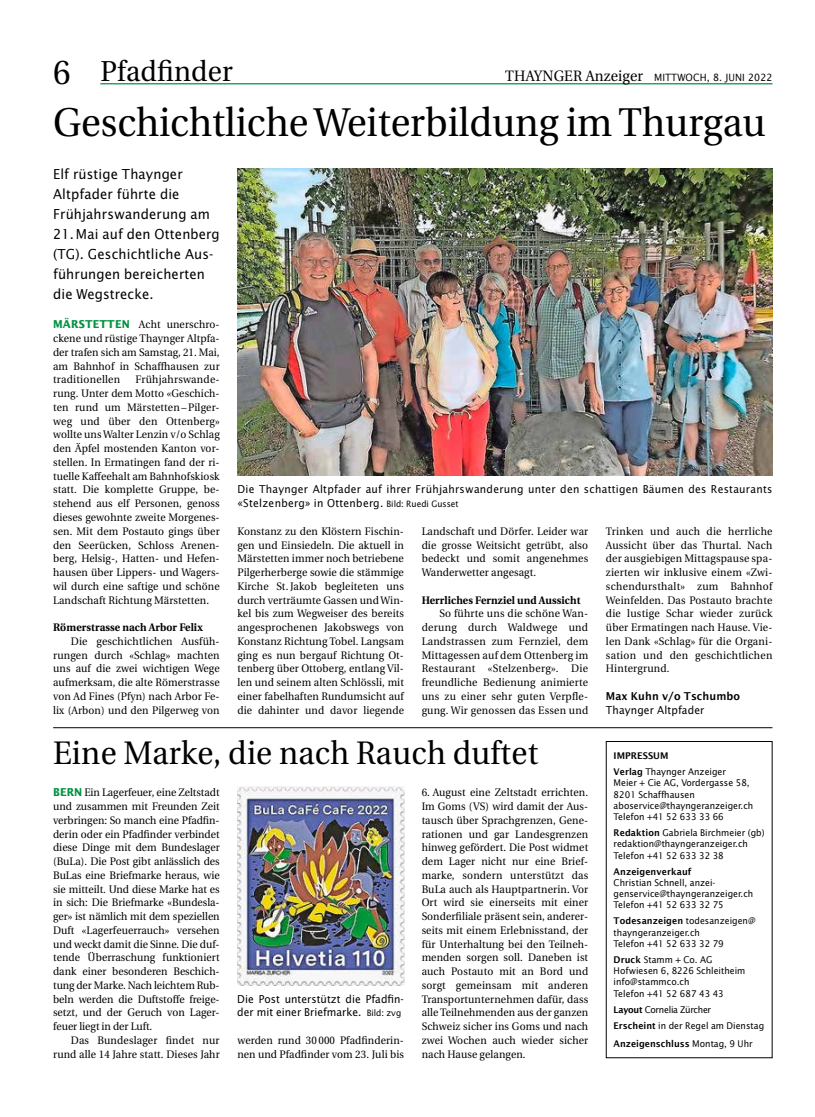
<style>
.page{position:relative;width:815px;height:1117px;background:#fff}
.page>*{position:absolute;margin:0;border:0;box-sizing:border-box;transform-origin:0 0}
.t1{font:40px "Utopia";color:#000;scale:.95 1}
.t2{font:32.5px "Utopia";letter-spacing:.01em;color:#000;scale:.95 1}
.t3{font:28.75px "Utopia";letter-spacing:.01em;color:#000;scale:.95 1}
.t4{font:13.75px/20px "Lucida Sans";letter-spacing:.01em;color:#000;scale:.95 1}
.t5{font:10.88px/13.8px "Utopia";letter-spacing:.01em;color:#000;text-align:justify;scale:.95 1}
.t6{font:10.88px/13.8px "Lucida Sans";letter-spacing:.025em;color:#000;scale:.95 1}
.t7{font:10.88px/13.8px "Lucida Sans";color:#000;scale:.95 1}
.t8{font:700 10.88px "Utopia";letter-spacing:.01em;color:#000;scale:.95 1}
.t9{font:10.88px "Utopia";letter-spacing:.03em;color:#000;scale:.95 1}
.t10{font:600 10.88px/13.8px "Lucida Sans";letter-spacing:.01em;color:#000;scale:.95 1}
.t11{font:10px "Lucida Sans";letter-spacing:.01em;color:#000;scale:.95 1}
.t12{font:9.25px/11.2px "Lucida Sans";color:#000;scale:.95 1}
.t13{font:600 9.25px "Lucida Sans";color:#000;scale:.95 1}
.s1{font-size:34.38px}
.s2{font-family:"Utopia";font-size:15px}
.s3{font-family:"Lucida Sans";font-weight:700;color:#009341}
.s4{font-size:8.75px}
.s5{font-weight:400}
.s6{font-weight:600}
</style>
<div class="page">
<hr style="left:100px;top:83px;width:672px;height:1px;background:#009341">
<img style="left:237px;top:786px;width:167px;height:199px">
<hr style="left:53px;top:727px;width:719px;height:1px;background:#000">
<img style="left:237px;top:169px;width:535px;height:306px">
<p class="t3" style="left:53px;top:55px;width:191px"><span class="s1">6</span> Pfadfinder</p>
<p class="t11" style="left:505px;top:71px;width:283px"><span class="s2">THAYNGER Anzeiger</span> MITTWOCH, 8. JUNI 2022</p>
<p class="t1" style="left:53px;top:100px;width:751px">Geschichtliche Weiterbildung im Thurgau</p>
<p class="t4" style="left:53px;top:163px;width:167px">Elf rüstige Thaynger<br>Altpfader führte die<br>Frühjahrswanderung am</p>
<p class="t4" style="left:53px;top:223px;width:177px">21. Mai auf den Ottenberg (TG). Geschichtliche Aus&shy;führungen bereicherten die Wegstrecke.</p>
<p class="t5" style="left:53px;top:318px;width:177px"><span class="s3">MÄRSTETTEN</span> Acht unerschro&shy;ckene und rüstige Thaynger Altpfa&shy;der trafen sich am Samstag, 21. Mai, am Bahnhof in Schaffhausen zur traditionellen</p>
<p class="t5" style="left:53px;top:373px;width:177px;text-indent:82px">Frühjahrswande&shy;rung. Unter dem Motto «Geschich&shy;ten rund um Märstetten– Pilger&shy;weg und über den Ottenberg» wollte uns Walter Lenzin v/o Schlag den Äpfel mostenden Kanton vor&shy;stellen. In Ermatingen fand der ri&shy;tuelle Kaffeehalt am Bahnhofskiosk statt. Die komplette Gruppe, be&shy;stehend aus elf Personen, genoss dieses gewohnte zweite Morgenes&shy;sen. Mit dem Postauto gings über den Seerücken, Schloss Arenen&shy;berg, Helsig-, Hatten- und Hefen&shy;hausen über Lippers- und Wagers&shy;wil durch eine saftige und schöne Landschaft Richtung Märstetten.</p>
<p class="t8" style="left:53px;top:621px;width:159px">Römerstrasse nach Arbor Felix</p>
<p class="t5" style="left:71px;top:634px;width:158px">Die geschichtlichen Ausfüh-</p>
<p class="t5" style="left:53px;top:648px;width:177px">rungen durch «Schlag» machten</p>
<p class="t5" style="left:53px;top:661px;width:177px">uns auf die zwei wichtigen Wege</p>
<p class="t5" style="left:53px;top:675px;width:177px">aufmerksam, die alte Römerstrasse</p>
<p class="t5" style="left:53px;top:689px;width:177px">von Ad Fines (Pfyn) nach Arbor Fe-</p>
<p class="t5" style="left:53px;top:703px;width:177px">lix (Arbon) und den Pilgerweg von</p>
<p class="t6" style="left:238px;top:482px;width:565px">Die Thaynger Altpfader auf ihrer Frühjahrswanderung unter den schattigen Bäumen des Restaurants «Stelzenberg» in Ottenberg. <span class="s4">Bild: Ruedi Gusset</span></p>
<p class="t5" style="left:237px;top:524px;width:177px">Konstanz zu den Klöstern Fischin&shy;gen und Einsiedeln. Die aktuell in Märstetten immer noch betriebene Pilgerherberge sowie die stämmige Kirche St.Jakob begleiteten uns durch verträumte Gassen und Win&shy;kel bis zum Wegweiser des bereits angesprochenen Jakobswegs von Konstanz Richtung Tobel. Langsam ging es nun bergauf Richtung Ot&shy;tenberg über Ottoberg, entlang Vil&shy;len und seinem alten Schlössli, mit einer fabelhaften Rundumsicht auf die dahinter und davor liegende</p>
<p class="t5" style="left:422px;top:524px;width:177px">Landschaft und Dörfer. Leider war die grosse Weitsicht getrübt, also bedeckt und somit angenehmes Wanderwetter angesagt.</p>
<p class="t8" style="left:422px;top:593px;width:169px">Herrliches Fernziel und Aussicht</p>
<p class="t5" style="left:439px;top:606px;width:158px">So führte uns die schöne Wan-</p>
<p class="t9" style="left:422px;top:621px;width:177px">derung durch Waldwege und</p>
<p class="t5" style="left:422px;top:634px;width:177px">Landstrassen zum Fernziel, dem</p>
<p class="t5" style="left:422px;top:648px;width:177px">Mittagessen auf dem Ottenberg im</p>
<p class="t9" style="left:422px;top:662px;width:177px">Restaurant «Stelzenberg». Die</p>
<p class="t5" style="left:422px;top:675px;width:177px">freundliche Bedienung animierte</p>
<p class="t5" style="left:422px;top:689px;width:177px">uns zu einer sehr guten Verpfle-</p>
<p class="t5" style="left:422px;top:703px;width:177px">gung. Wir genossen das Essen und</p>
<p class="t5" style="left:606px;top:524px;width:177px">Trinken und auch die herrliche Aussicht über das Thurtal. Nach der ausgiebigen Mittagspause spa&shy;zierten wir inklusive einem «Zwi&shy;schendursthalt» zum Bahnhof Weinfelden. Das Postauto brachte die lustige Schar wieder zurück über Ermatingen nach Hause. Vie&shy;len Dank «Schlag» für die Organi&shy;sation und den geschichtlichen Hintergrund.</p>
<p class="t10" style="left:606px;top:689px;width:143px">Max Kuhn v/o Tschumbo<br><span class="s5">Thaynger Altpfader</span></p>
<p class="t2" style="left:53px;top:734px;width:512px">Eine Marke, die nach Rauch duftet</p>
<p class="t5" style="left:53px;top:785px;width:177px"><span class="s3">BERN</span> Ein Lagerfeuer, eine Zeltstadt</p>
<p class="t5" style="left:53px;top:799px;width:177px">und zusammen mit Freunden Zeit</p>
<p class="t5" style="left:53px;top:813px;width:177px">verbringen: So manch eine Pfadfin-</p>
<p class="t5" style="left:53px;top:826px;width:177px">derin oder ein Pfadfinder verbindet</p>
<p class="t5" style="left:53px;top:840px;width:177px">diese Dinge mit dem Bundeslager</p>
<p class="t5" style="left:53px;top:854px;width:177px">(BuLa). Die Post gibt anlässlich des</p>
<p class="t5" style="left:53px;top:868px;width:177px">BuLas eine Briefmarke heraus, wie</p>
<p class="t5" style="left:53px;top:881px;width:177px">sie mitteilt. Und diese Marke hat es</p>
<p class="t5" style="left:53px;top:895px;width:177px">in sich: Die Briefmarke «Bundesla-</p>
<p class="t5" style="left:53px;top:909px;width:177px">ger» ist nämlich mit dem speziellen</p>
<p class="t5" style="left:53px;top:923px;width:177px">Duft «Lagerfeuerrauch» versehen</p>
<p class="t5" style="left:53px;top:936px;width:177px">und weckt damit die Sinne. Die duf-</p>
<p class="t5" style="left:53px;top:950px;width:177px">tende Überraschung funktioniert</p>
<p class="t5" style="left:53px;top:964px;width:177px">dank einer besonderen Beschich-</p>
<p class="t5" style="left:53px;top:978px;width:177px">tung der Marke. Nach leichtem Rub-</p>
<p class="t5" style="left:53px;top:991px;width:177px">beln werden die Duftstoffe freige-</p>
<p class="t5" style="left:53px;top:1005px;width:177px">setzt, und der Geruch von Lager-</p>
<p class="t5" style="left:53px;top:1019px;width:106px">feuer liegt in der Luft.</p>
<p class="t5" style="left:71px;top:1033px;width:158px">Das Bundeslager findet nur</p>
<p class="t5" style="left:53px;top:1046px;width:177px">rund alle 14 Jahre statt. Dieses Jahr</p>
<p class="t5" style="left:422px;top:785px;width:177px">6. August eine Zeltstadt errichten.<br>Im Goms (VS) wird damit der Aus&shy;tausch über Sprachgrenzen, Gene&shy;rationen und gar Landesgrenzen hinweg gefördert. Die Post widmet dem Lager nicht nur eine Brief&shy;marke, sondern unterstützt das BuLa auch als Hauptpartnerin. Vor Ort wird sie einerseits mit einer Sonderfiliale präsent sein, anderer&shy;seits mit einem Erlebnisstand, der für Unterhaltung bei den Teilneh&shy;menden sorgen soll. Daneben ist auch Postauto mit an Bord und sorgt gemeinsam mit anderen Transportunternehmen dafür, dass alle Teilnehmenden aus der ganzen Schweiz sicher ins Goms und nach zwei Wochen auch wieder sicher nach Hause gelangen.</p>
<p class="t7" style="left:237px;top:991px;width:177px">Die Post unterstützt die Pfadfin&shy;der mit einer Briefmarke. <span class="s4">Bild: zvg</span></p>
<p class="t5" style="left:237px;top:1033px;width:177px">werden rund 30 000 Pfadfinderin&shy;nen und Pfadfinder vom 23. Juli bis</p>
<p class="t12" style="left:614px;top:747px;width:120px;line-height:16px"><span class="s6">IMPRESSUM<br>Verlag</span> Thaynger Anzeiger</p>
<p class="t12" style="left:614px;top:777px;width:149px">Meier + Cie AG, Vordergasse 58,<br>8201 Schaffhausen aboservice@thayngeranzeiger.ch<br>Telefon +41 52 633 33 66</p>
<p class="t12" style="left:614px;top:826px;width:160px"><span class="s6">Redaktion</span> Gabriela Birchmeier (gb) redaktion@thayngeranzeiger.ch<br>Telefon +41 52 633 32 38</p>
<p class="t12" style="left:614px;top:865px;width:149px"><span class="s6">Anzeigenverkauf<br></span>Christian Schnell, anzei&shy;genservice@thayngeranzeiger.ch<br>Telefon +41 52 633 32 75</p>
<p class="t12" style="left:614px;top:914px;width:151px"><span class="s6">Todesanzeigen</span> todesanzeigen@ thayngeranzeiger.ch<br>Telefon +41 52 633 32 79</p>
<p class="t12" style="left:614px;top:953px;width:140px"><span class="s6">Druck</span> Stamm + Co. AG<br>Hofwiesen 6, 8226 Schleitheim info@stammco.ch<br>Telefon +41 52 687 43 43</p>
<p class="t12" style="left:614px;top:1000px;width:160px;line-height:16px"><span class="s6">Layout</span> Cornelia Zürcher<br><span class="s6">Erscheint</span> in der Regel am Dienstag</p>
<p class="t13" style="left:614px;top:1037px;width:148px">Anzeigenschluss <span class="s5">Montag, 9 Uhr</span></p>
</div>
